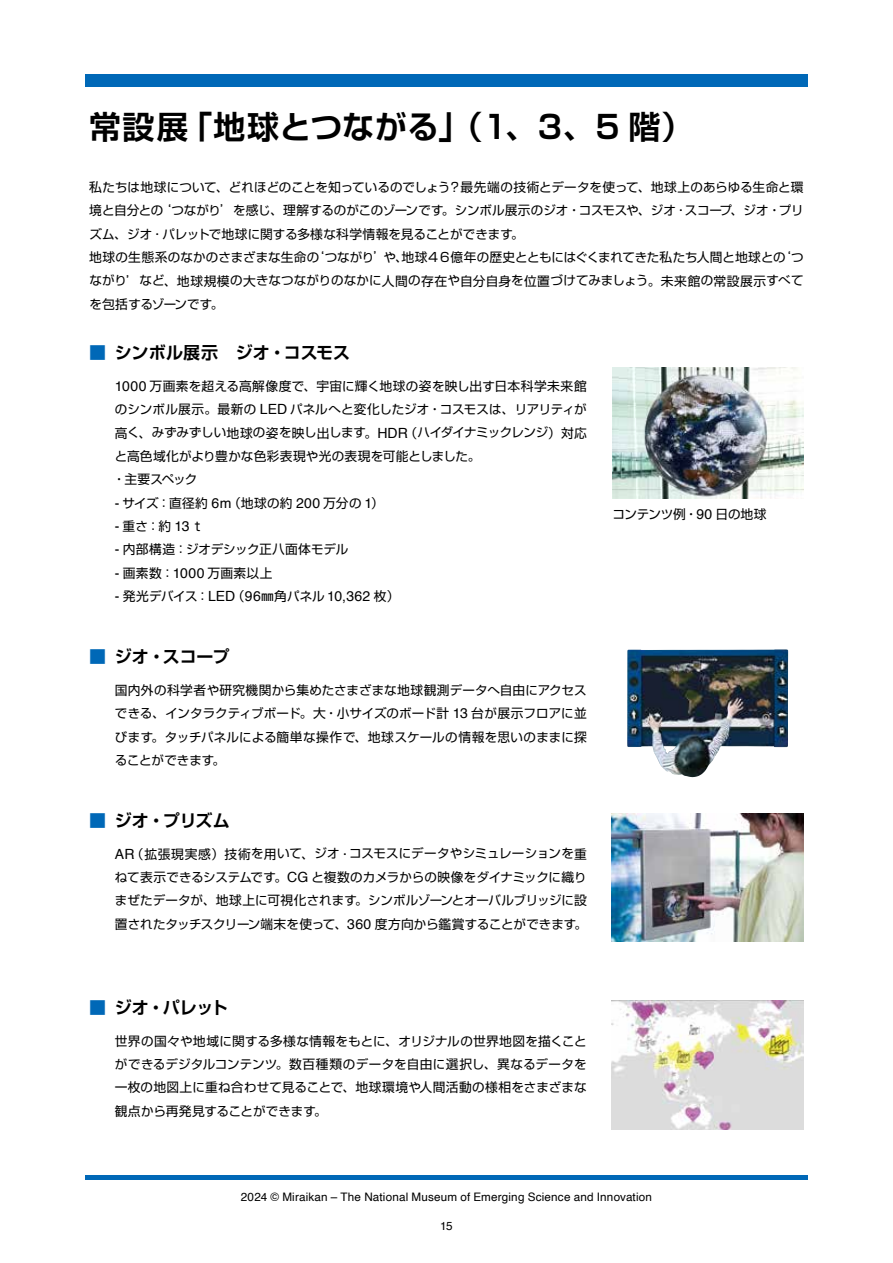
<style>
.page{position:relative;width:893px;height:1263px;background:#fff}
.page>*{position:absolute;margin:0;border:0;box-sizing:border-box;transform-origin:0 0}
.t1{font:700 31.95px "Shin Go Pro De";letter-spacing:.02em;color:#000}
.t2{font:700 16.95px "Shin Go Pro De";letter-spacing:-.01em;color:#000}
.t3{font:14.1px "Helvetica";letter-spacing:.015em;color:#000}
.t4{font:12.75px "Shin Go Pro";letter-spacing:.03em;color:#000}
.t5{font:12.45px/23.4px "Shin Go Pro";letter-spacing:-.01em;color:#000}
.t6{font:11.7px "Helvetica";letter-spacing:.015em;color:#000}
.s1{font-size:12.75px}
.s2{color:#0068b7}
.s3{font-family:"Helvetica";font-size:14.1px}
.s4{font-size:12.45px}
.s5{font-family:"Shin Go Pro";font-size:12.75px}
.s6{font-family:"Shin Go Pro";font-size:12.45px}
</style>
<div class="page">
<div style="left:85px;top:74px;width:723px;height:13px;background:#0068b7"></div>
<hr style="left:85px;top:1176px;width:723px;height:4px;background:#0068b7">
<img style="left:612px;top:368px;width:192px;height:131px">
<img style="left:627px;top:649px;width:161px;height:128px">
<img style="left:612px;top:813px;width:192px;height:129px">
<img style="left:612px;top:1000px;width:192px;height:129px">
<h1 class="t1" style="left:89px;top:100px;width:605px">常設展「地球とつながる」（1、3、5 階）</h1>
<p class="t5" style="left:89px;top:174px;width:716px"><span class="s1">私</span>たちは<span class="s1">地球</span>について<span class="s1">、</span>どれほどのことを<span class="s1">知</span>っているのでしょう<span class="s1">？最先端</span>の<span class="s1">技術</span>とデータを<span class="s1">使</span>って<span class="s1">、地球上</span>のあらゆる<span class="s1">生命</span>と<span class="s1">環境</span>と<span class="s1">自分</span>との<span class="s1">‘</span>つながり<span class="s1">’</span>を<span class="s1">感</span>じ<span class="s1">、理解</span>するのがこのゾーンです<span class="s1">。</span>シンボル<span class="s1">展示</span>のジオ<span class="s1">・</span>コスモスや<span class="s1">、</span>ジオ<span class="s1">･</span>スコープ<span class="s1">、</span>ジオ<span class="s1">・</span>プリズム<span class="s1">、</span>ジオ<span class="s1">･</span>パレットで<span class="s1">地球</span>に<span class="s1">関</span>する<span class="s1">多様</span>な<span class="s1">科学情報</span>を<span class="s1">見</span>ることができます<span class="s1">。<br>地球</span>の<span class="s1">生態系</span>のなかのさまざまな<span class="s1">生命</span>の<span class="s1">‘</span>つながり<span class="s1">’</span>や<span class="s1">、地球４６億年</span>の<span class="s1">歴史</span>とともにはぐくまれてきた<span class="s1">私</span>たち<span class="s1">人間</span>と<span class="s1">地球</span>との<span class="s1">‘</span>つながり<span class="s1">’</span>など<span class="s1">、地球規模</span>の<span class="s1">大</span>きなつながりのなかに<span class="s1">人間</span>の<span class="s1">存在</span>や<span class="s1">自分自身</span>を<span class="s1">位置</span>づけてみましょう<span class="s1">。未来館</span>の<span class="s1">常設展示</span>すべてを<span class="s1">包括</span>するゾーンです<span class="s1">。</span></p>
<h2 class="t2" style="left:89px;top:339px;width:262px"><span class="s2">■</span> シンボル展示　ジオ・コスモス</h2>
<p class="t4" style="left:115px;top:375px;width:473px"><span class="s3">1000</span> 万画素<span class="s4">を</span>超<span class="s4">える</span>高解像度<span class="s4">で</span>、宇宙<span class="s4">に</span>輝<span class="s4">く</span>地球<span class="s4">の</span>姿<span class="s4">を</span>映<span class="s4">し</span>出<span class="s4">す</span>日本科学未来館</p>
<p class="t5" style="left:115px;top:396px;width:473px">のシンボル<span class="s1">展示。最新</span>の <span class="s3">LED</span> パネルへと<span class="s1">変化</span>したジオ<span class="s1">・</span>コスモスは<span class="s1">、</span>リアリティが<span class="s1">高</span>く<span class="s1">、</span>みずみずしい<span class="s1">地球</span>の<span class="s1">姿</span>を<span class="s1">映</span>し<span class="s1">出</span>します<span class="s1">。</span><span class="s3">HDR</span><span class="s1">（</span>ハイダイナミックレンジ<span class="s1">）対応</span></p>
<p class="t4" style="left:115px;top:446px;width:367px"><span class="s4">と</span>高色域化<span class="s4">がより</span>豊<span class="s4">かな</span>色彩表現<span class="s4">や</span>光<span class="s4">の</span>表現<span class="s4">を</span>可能<span class="s4">としました</span>。</p>
<p class="t5" style="left:113px;top:466px;width:86px"><span class="s1">・主要</span>スペック</p>
<p class="t4" style="left:115px;top:492px;width:270px"><span class="s3">-</span> <span class="s4">サイズ</span>：直径約 <span class="s3">6m</span>（地球<span class="s4">の</span>約 <span class="s3">200</span> 万分<span class="s4">の</span> <span class="s3">1</span>）</p>
<p class="t4" style="left:115px;top:516px;width:91px"><span class="s3">-</span> 重<span class="s4">さ</span>：約 <span class="s3">13</span>ｔ</p>
<p class="t4" style="left:115px;top:539px;width:235px"><span class="s3">-</span> 内部構造：<span class="s4">ジオデシック</span>正八面体<span class="s4">モデル</span></p>
<p class="t4" style="left:115px;top:562px;width:159px"><span class="s3">-</span> 画素数：<span class="s3">1000</span> 万画素以上</p>
<p class="t3" style="left:115px;top:585px;width:286px">- <span class="s5">発光</span><span class="s6">デバイス</span><span class="s5">：</span>LED<span class="s5">（</span>96<span class="s5">㎜角</span><span class="s6">パネル</span> 10,362 <span class="s5">枚）</span></p>
<h2 class="t2" style="left:89px;top:643px;width:142px"><span class="s2">■</span> ジオ・スコープ</h2>
<p class="t5" style="left:115px;top:677px;width:473px;text-align:justify"><span class="s1">国内外</span>の<span class="s1">科学者</span>や<span class="s1">研究機関</span>から<span class="s1">集</span>めたさまざまな<span class="s1">地球観測</span>データへ<span class="s1">自由</span>にアクセスできる<span class="s1">、</span>インタラクティブボード<span class="s1">。大・小</span>サイズのボード<span class="s1">計</span> <span class="s3">13</span> <span class="s1">台</span>が<span class="s1">展示</span>フロアに<span class="s1">並</span>びます<span class="s1">。</span>タッチパネルによる<span class="s1">簡単</span>な<span class="s1">操作</span>で<span class="s1">、地球</span>スケールの<span class="s1">情報</span>を<span class="s1">思</span>いのままに<span class="s1">探</span>ることができます<span class="s1">。</span></p>
<h2 class="t2" style="left:89px;top:807px;width:142px"><span class="s2">■</span> ジオ・プリズム</h2>
<p class="t5" style="left:115px;top:840px;width:474px;text-align:justify"><span class="s3">AR</span><span class="s1">（拡張現実感）技術</span>を<span class="s1">用</span>いて<span class="s1">、</span>ジオ<span class="s1">･</span>コスモスにデータやシミュレーションを<span class="s1">重</span>ねて<span class="s1">表示</span>できるシステムです<span class="s1">。</span><span class="s3">CG</span> と<span class="s1">複数</span>のカメラからの<span class="s1">映像</span>をダイナミックに<span class="s1">織</span>りまぜたデータが<span class="s1">、地球上</span>に<span class="s1">可視化</span>されます<span class="s1">。</span>シンボルゾーンとオーバルブリッジに<span class="s1">設置</span>されたタッチスクリーン<span class="s1">端末</span>を<span class="s1">使</span>って<span class="s1">、</span><span class="s3">360</span> <span class="s1">度方向</span>から<span class="s1">鑑賞</span>することができます<span class="s1">。</span></p>
<p class="t5" style="left:612px;top:501px;width:155px">コンテンツ<span class="s1">例・</span><span class="s3">90</span> <span class="s1">日</span>の<span class="s1">地球</span></p>
<h2 class="t2" style="left:89px;top:994px;width:140px"><span class="s2">■</span> ジオ・パレット</h2>
<p class="t5" style="left:115px;top:1027px;width:473px"><span class="s1">世界</span>の<span class="s1">国々</span>や<span class="s1">地域</span>に<span class="s1">関</span>する<span class="s1">多様</span>な<span class="s1">情報</span>をもとに<span class="s1">、</span>オリジナルの<span class="s1">世界地図</span>を<span class="s1">描</span>くことができるデジタルコンテンツ<span class="s1">。数百種類</span>のデータを<span class="s1">自由</span>に<span class="s1">選択</span>し<span class="s1">、異</span>なるデータを</p>
<p class="t4" style="left:115px;top:1077px;width:473px">一枚<span class="s4">の</span>地図上<span class="s4">に</span>重<span class="s4">ね</span>合<span class="s4">わせて</span>見<span class="s4">ることで</span>、地球環境<span class="s4">や</span>人間活動<span class="s4">の</span>様相<span class="s4">をさまざまな</span></p>
<p class="t5" style="left:115px;top:1098px;width:214px"><span class="s1">観点</span>から<span class="s1">再発見</span>することができます<span class="s1">。</span></p>
<p class="t6" style="left:241px;top:1188px;width:413px">2024 © Miraikan – The National Museum of Emerging Science and Innovation</p>
<p class="t6" style="left:440px;top:1217px;width:14px">15</p>
</div>
